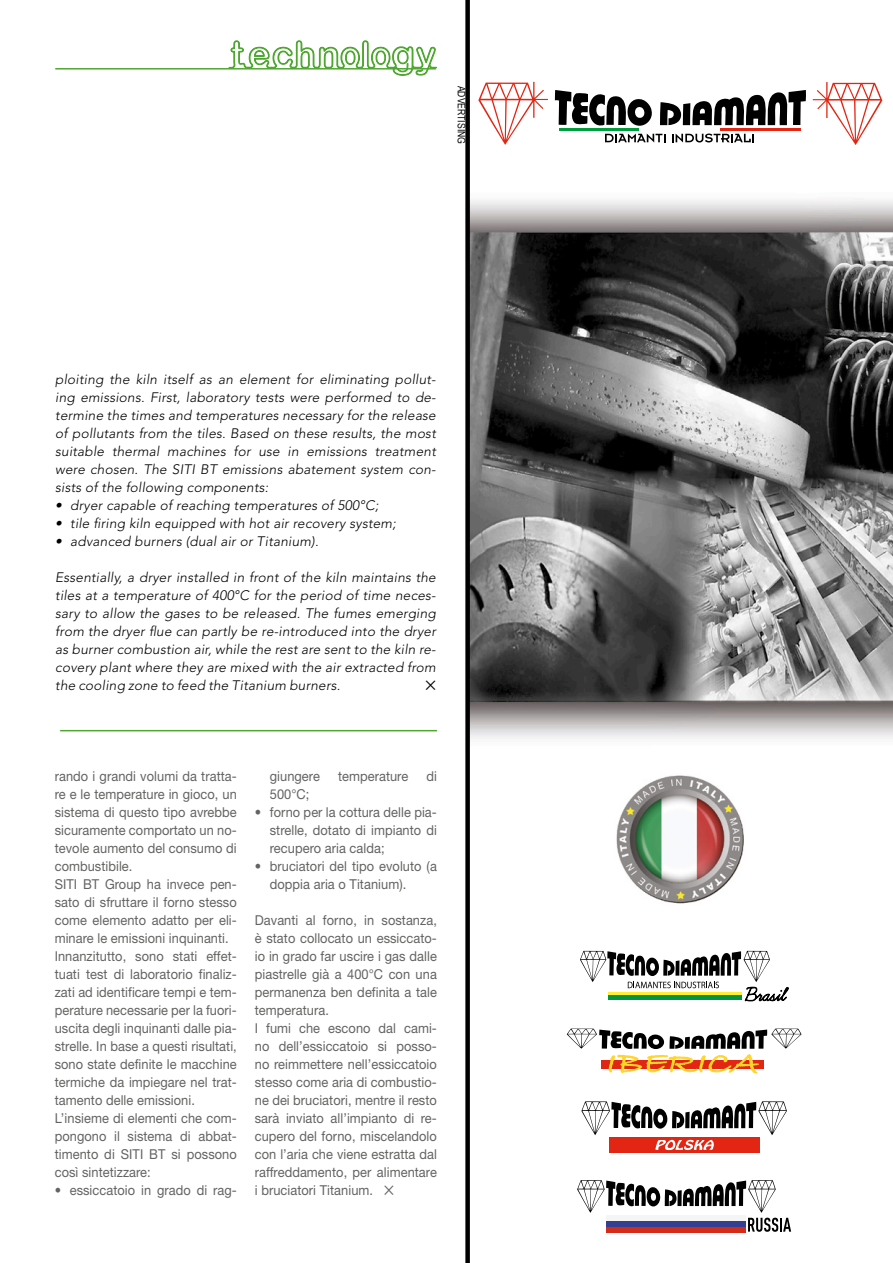
<style>
.page{position:relative;width:893px;height:1263px;background:#fff}
.page>*{position:absolute;margin:0;border:0;box-sizing:border-box;transform-origin:0 0}
.testo_ITA{font:13.65px/18px "Helvetica Neue LT Std";letter-spacing:.005em;color:#636362;text-align:justify;scale:.94 1}
.testo_ENG{font:italic 300 13.65px/18px "Avenir LT Std";letter-spacing:.015em;color:#000;text-align:justify}
.t1{font:10.5px "Arial Narrow";color:#000}
</style>
<div class="page">
<hr style="left:55px;top:68px;width:381px;height:2px;background:#4ea830">
<svg style="left:228px;top:40px;width:209px;height:36px"></svg>
<hr style="left:60px;top:730px;width:377px;height:1px;background:#4ea830">
<svg style="left:580px;top:951px;width:208px;height:50px"></svg>
<svg style="left:608px;top:992px;width:134px;height:4px"></svg>
<hr style="left:608px;top:996px;width:134px;height:4px;background:#009640">
<svg style="left:567px;top:1028px;width:234px;height:46px"></svg>
<div style="left:609px;top:1137px;width:151px;height:15px;background:#e22613"></div>
<svg style="left:581px;top:1101px;width:206px;height:49px"></svg>
<div style="left:606px;top:1227px;width:139px;height:6px;background:#d42c19"></div>
<svg style="left:577px;top:1180px;width:214px;height:52px"></svg>
<svg style="left:555px;top:90px;width:251px;height:52px"></svg>
<hr style="left:559px;top:128px;width:80px;height:3px;background:#009d3c">
<hr style="left:719px;top:128px;width:81px;height:3px;background:#e22613">
<hr style="left:639px;top:128px;width:80px;height:3px;background:#fff">
<svg style="left:478px;top:82px;width:70px;height:63px"></svg>
<svg style="left:813px;top:82px;width:69px;height:63px"></svg>
<img style="left:470px;top:199px;width:423px;height:540px">
<img style="left:616px;top:775px;width:128px;height:129px">
<div style="left:465px;top:0;width:5px;height:1263px;background:#000"></div>
<p class="t1" style="left:468px;top:86px;width:60px;rotate:90deg">ADVERTISING</p>
<p class="testo_ENG" style="left:55px;top:371px;width:382px">ploiting the kiln itself as an element for eliminating pollut&shy;ing emissions. First, laboratory tests were performed to de&shy;termine the times and temperatures necessary for the release of pollutants from the tiles. Based on these results, the most suitable thermal machines for use in emissions treatment were chosen. The SITI BT emissions abatement system con&shy;sists of the following components:</p>
<p class="testo_ENG" style="left:55px;top:497px;width:325px">• dryer capable of reaching temperatures of 500°C;</p>
<p class="testo_ENG" style="left:55px;top:515px;width:342px">• tile firing kiln equipped with hot air recovery system;</p>
<p class="testo_ENG" style="left:55px;top:533px;width:265px">• advanced burners (dual air or Titanium).</p>
<p class="testo_ENG" style="left:55px;top:569px;width:382px">Essentially, a dryer installed in front of the kiln maintains the tiles at a temperature of 400°C for the period of time neces&shy;sary to allow the gases to be released. The fumes emerging from the dryer flue can partly be re-introduced into the dryer as burner combustion air, while the rest are sent to the kiln re&shy;covery plant where they are mixed with the air extracted from the cooling zone to feed the Titanium burners.</p>
<p class="testo_ITA" style="left:55px;top:767px;width:195px">rando i grandi volumi da tratta&shy;re e le temperature in gioco, un sistema di questo tipo avrebbe sicuramente comportato un no&shy;tevole aumento del consumo di combustibile.</p>
<p class="testo_ITA" style="left:55px;top:875px;width:195px">SITI BT Group ha invece pen&shy;sato di sfruttare il forno stesso come elemento adatto per eli&shy;minare le emissioni inquinanti.</p>
<p class="testo_ITA" style="left:55px;top:947px;width:195px">Innanzitutto, sono stati effet&shy;tuati test di laboratorio finaliz&shy;zati ad identificare tempi e tem&shy;perature necessarie per la fuori&shy;uscita degli inquinanti dalle pia&shy;strelle. In base a questi risultati, sono state definite le macchine termiche da impiegare nel trat&shy;tamento delle emissioni.</p>
<p class="testo_ITA" style="left:55px;top:1109px;width:195px">L’insieme di elementi che com&shy;pongono il sistema di abbat&shy;timento di SITI BT si possono così sintetizzare:</p>
<p class="testo_ITA" style="left:55px;top:1181px;width:195px">• essiccatoio in grado di rag-</p>
<p class="testo_ITA" style="left:270px;top:767px;width:55px">giungere</p>
<p class="testo_ITA" style="left:338px;top:767px;width:76px">temperature</p>
<p class="testo_ITA" style="left:426px;top:767px;width:13px">di</p>
<p class="testo_ITA" style="left:270px;top:785px;width:44px">500°C;</p>
<p class="testo_ITA" style="left:270px;top:803px;width:179px;text-indent:-15px">• forno per la cottura delle pia&shy;strelle, dotato di impianto di recupero aria calda;</p>
<p class="testo_ITA" style="left:270px;top:857px;width:179px;text-indent:-15px">• bruciatori del tipo evoluto (a doppia aria o Titanium).</p>
<p class="testo_ITA" style="left:255px;top:911px;width:195px">Davanti al forno, in sostanza, è stato collocato un essiccato&shy;io in grado far uscire i gas dalle piastrelle già a 400°C con una permanenza ben definita a tale temperatura.</p>
<p class="testo_ITA" style="left:255px;top:1019px;width:195px">I fumi che escono dal cami&shy;no dell’essiccatoio si posso&shy;no reimmettere nell’essiccatoio stesso come aria di combustio&shy;ne dei bruciatori, mentre il resto sarà inviato all’impianto di re&shy;cupero del forno, miscelandolo con l’aria che viene estratta dal raffreddamento, per alimentare i bruciatori Titanium.</p>
</div>
